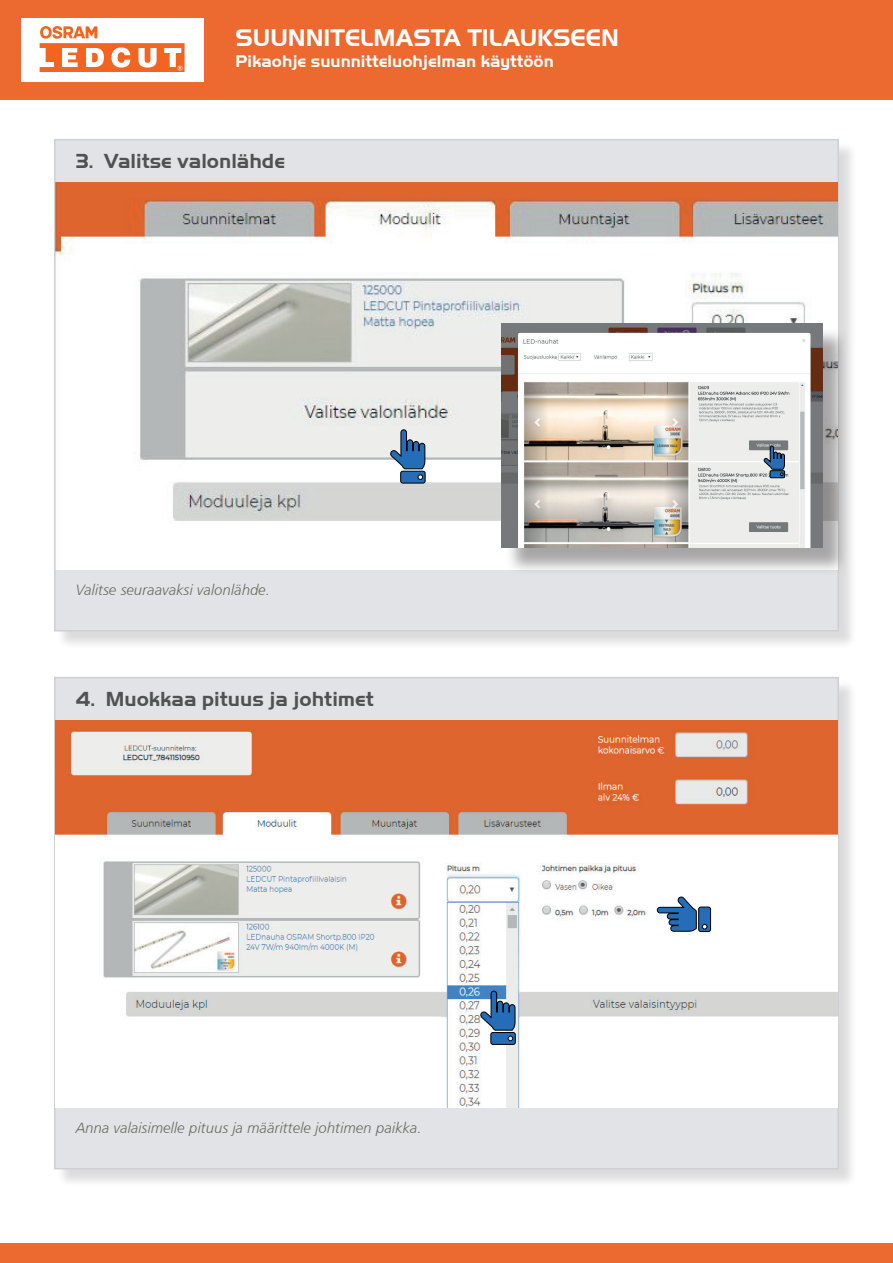
<style>
.page{position:relative;width:893px;height:1263px;background:#fff}
.page>*{position:absolute;margin:0;border:0;box-sizing:border-box;transform-origin:0 0}
.t1{font:700 24.9px "Handel Got D";color:#fff}
.t2{font:700 21px "Handel Got D";color:#4f5252}
.t3{font:700 17.4px "Handel Got D";color:#fff}
.t4{font:15px "Humanist 777 BT Light Italic B";color:#656a5e}
</style>
<div class="page">
<div style="left:0;top:0;width:893px;height:100px;background:#ec6a2f"></div>
<div style="left:0;top:1244px;width:893px;height:19px;background:#ec6a2f"></div>
<div style="left:21px;top:18px;width:183px;height:64px;background:#fff"></div>
<svg style="left:40px;top:26px;width:145px;height:46px"></svg>
<div style="left:56px;top:141px;width:802px;height:509px;background:#231f20;opacity:.4"></div>
<div style="left:54px;top:139px;width:785px;height:492px;background:#e2e3e6"></div>
<div style="left:56px;top:679px;width:802px;height:509px;background:#231f20;opacity:.4"></div>
<div style="left:54px;top:677px;width:785px;height:492px;background:#e2e3e6"></div>
<img style="left:55px;top:721px;width:782px;height:387px">
<img style="left:55px;top:183px;width:782px;height:387px">
<div style="left:504px;top:327px;width:346px;height:248px;background:#231f20;opacity:.4"></div>
<img style="left:501px;top:324px;width:321px;height:224px">
<svg style="left:389px;top:429px;width:37px;height:55px"></svg>
<svg style="left:480px;top:990px;width:36px;height:55px;background:#678db4"></svg>
<svg style="left:657px;top:896px;width:54px;height:36px;background:#799abb"></svg>
<svg style="left:763px;top:446px;width:22px;height:32px"></svg>
<h1 class="t1" style="left:236px;top:24px;width:385px">SUUNNITELMASTA TILAUKSEEN</h1>
<p class="t3" style="left:236px;top:52px;width:320px">Pikaohje suunnitteluohjelman käyttöön</p>
<h2 class="t2" style="left:76px;top:149px;width:211px">3. Valitse valonlähde</h2>
<p class="t4" style="left:76px;top:581px;width:196px">Valitse seuraavaksi valonlähde.</p>
<h2 class="t2" style="left:76px;top:687px;width:300px">4. Muokkaa pituus ja johtimet</h2>
<p class="t4" style="left:76px;top:1118px;width:348px">Anna valaisimelle pituus ja määrittele johtimen paikka.</p>
</div>
